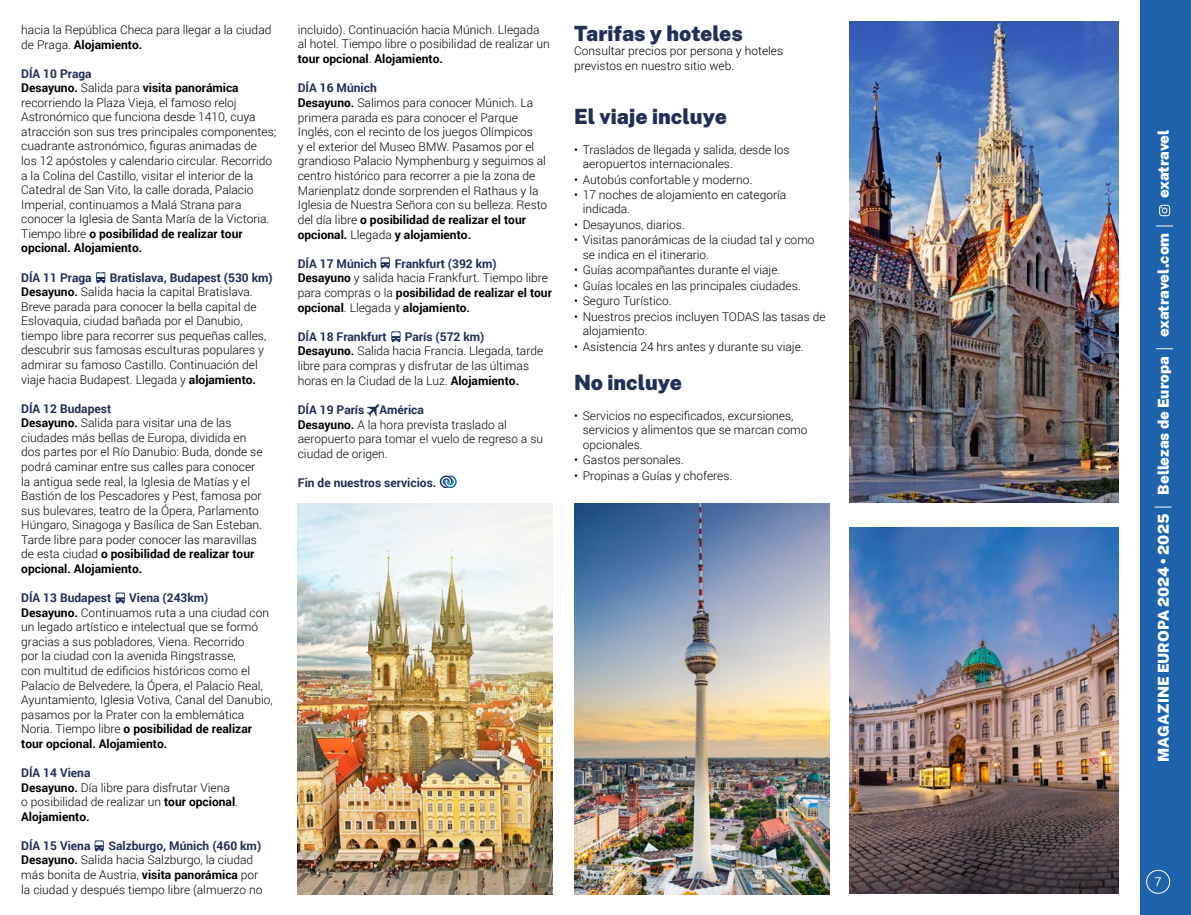
<style>
.page{position:relative;width:1191px;height:915px;background:#fff}
.page>*{position:absolute;margin:0;border:0;box-sizing:border-box;transform-origin:0 0}
.t1{font:900 21px "Public Sans";color:#212e55}
.t2{font:900 15px "Public Sans";color:#fff}
.t3{font:300 12px/14.5px "Roboto";color:#000}
.t4{font:700 12px "Roboto";color:#212e55}
.t5{font:300 12px "Public Sans";color:#fff}
.s1{font-weight:700}
.s2{font-weight:700;color:#212e55}
</style>
<div class="page">
<div style="left:1140px;top:0;width:51px;height:914px;background:#1d62aa"></div>
<div style="left:1146px;top:869px;width:24px;height:24px;border:1px solid #fff;border-radius:50%"></div>
<svg style="left:366px;top:404px;width:13px;height:13px"></svg>
<svg style="left:439px;top:475px;width:18px;height:13px"></svg>
<svg style="left:1154px;top:506px;width:17px;height:1px"></svg>
<svg style="left:1156px;top:348px;width:17px;height:1px"></svg>
<svg style="left:1156px;top:225px;width:17px;height:1px"></svg>
<svg style="left:96px;top:272px;width:9px;height:11px"></svg>
<svg style="left:116px;top:592px;width:9px;height:11px"></svg>
<svg style="left:95px;top:840px;width:9px;height:11px"></svg>
<svg style="left:380px;top:257px;width:10px;height:11px"></svg>
<svg style="left:391px;top:331px;width:9px;height:11px"></svg>
<img style="left:298px;top:503px;width:255px;height:390px">
<img style="left:850px;top:21px;width:268px;height:481px">
<img style="left:850px;top:527px;width:268px;height:365px">
<img style="left:574px;top:503px;width:255px;height:390px">
<svg style="left:1159px;top:205px;width:11px;height:11px"></svg>
<p class="t3" style="left:21px;top:22px;width:252px">hacia la República Checa para llegar a la ciudad de Praga. <span class="s1">Alojamiento.</span></p>
<p class="t3" style="left:21px;top:66px;width:257px"><span class="s2">DÍA 10 Praga<br></span><span class="s1">Desayuno.</span> Salida para <span class="s1">visita panorámica </span>recorriendo la Plaza Vieja, el famoso reloj Astronómico que funciona desde 1410, cuya atracción son sus tres principales componentes; cuadrante astronómico, figuras animadas de<br>los 12 apóstoles y calendario circular. Recorrido a la Colina del Castillo, visitar el interior de la Catedral de San Vito, la calle dorada, Palacio Imperial, continuamos a Malá Strana para conocer la Iglesia de Santa María de la Victoria.<br>Tiempo libre <span class="s1">o posibilidad de realizar tour opcional. Alojamiento.</span></p>
<p class="t4" style="left:21px;top:269px;width:72px">DÍA 11 Praga</p>
<p class="t3" style="left:21px;top:269px;width:253px;text-indent:88px"><span class="s2">Bratislava, Budapest (530 km)<br></span><span class="s1">Desayuno.</span> Salida hacia la capital Bratislava.<br>Breve parada para conocer la bella capital de Eslovaquia, ciudad bañada por el Danubio, tiempo libre para recorrer sus pequeñas calles, descubrir sus famosas esculturas populares y admirar su famoso Castillo. Continuación del viaje hacia Budapest. Llegada y <span class="s1">alojamiento.</span></p>
<p class="t3" style="left:21px;top:400px;width:243px"><span class="s2">DÍA 12 Budapest<br></span><span class="s1">Desayuno.</span> Salida para visitar una de las ciudades más bellas de Europa, dividida en dos partes por el Río Danubio: Buda, donde se podrá caminar entre sus calles para conocer la antigua sede real, la Iglesia de Matías y el Bastión de los Pescadores y Pest, famosa por sus bulevares, teatro de la Ópera, Parlamento Húngaro, Sinagoga y Basílica de San Esteban.<br>Tarde libre para poder conocer las maravillas de esta ciudad <span class="s1">o posibilidad de realizar tour opcional. Alojamiento.</span></p>
<p class="t4" style="left:21px;top:589px;width:91px">DÍA 13 Budapest</p>
<p class="t3" style="left:21px;top:590px;width:253px;text-indent:108px"><span class="s2">Viena (243km)<br></span><span class="s1">Desayuno.</span> Continuamos ruta a una ciudad con un legado artístico e intelectual que se formó gracias a sus pobladores, Viena. Recorrido<br>por la ciudad con la avenida Ringstrasse,<br>con multitud de edificios históricos como el Palacio de Belvedere, la Ópera, el Palacio Real, Ayuntamiento, Iglesia Votiva, Canal del Danubio, pasamos por la Prater con la emblemática Noria. Tiempo libre <span class="s1">o posibilidad de realizar tour opcional. Alojamiento.</span></p>
<p class="t3" style="left:21px;top:764px;width:218px"><span class="s2">DÍA 14 Viena<br></span><span class="s1">Desayuno.</span> Día libre para disfrutar Viena o posibilidad de realizar un <span class="s1">tour opcional</span>.<br><span class="s1">Alojamiento.</span></p>
<p class="t4" style="left:21px;top:836px;width:71px">DÍA 15 Viena</p>
<p class="t3" style="left:21px;top:837px;width:243px;text-indent:87px"><span class="s2">Salzburgo, Múnich (460 km)<br></span><span class="s1">Desayuno.</span> Salida hacia Salzburgo, la ciudad más bonita de Austria, <span class="s1">visita panorámica</span> por la ciudad y después tiempo libre (almuerzo no</p>
<p class="t3" style="left:298px;top:22px;width:254px">incluido). Continuación hacia Múnich. Llegada al hotel. Tiempo libre o posibilidad de realizar un <span class="s1">tour opcional</span>. <span class="s1">Alojamiento.</span></p>
<p class="t3" style="left:298px;top:80px;width:251px"><span class="s2">DÍA 16 Múnich<br></span><span class="s1">Desayuno.</span> Salimos para conocer Múnich. La primera parada es para conocer el Parque Inglés, con el recinto de los juegos Olímpicos<br>y el exterior del Museo BMW. Pasamos por el grandioso Palacio Nymphenburg y seguimos al centro histórico para recorrer a pie la zona de Marienplatz donde sorprenden el Rathaus y la Iglesia de Nuestra Señora con su belleza. Resto del día libre <span class="s1">o posibilidad de realizar el tour opcional.</span> Llegada <span class="s1">y alojamiento.</span></p>
<p class="t4" style="left:298px;top:255px;width:81px">DÍA 17 Múnich</p>
<p class="t3" style="left:298px;top:256px;width:256px;text-indent:97px"><span class="s2">Frankfurt (392 km)<br></span><span class="s1">Desayuno</span> y salida hacia Frankfurt. Tiempo libre para compras o la <span class="s1">posibilidad de realizar el tour opcional</span>. Llegada y <span class="s1">alojamiento.</span></p>
<p class="t4" style="left:298px;top:328px;width:91px">DÍA 18 Frankfurt</p>
<p class="t3" style="left:298px;top:329px;width:247px;text-indent:107px"><span class="s2">París (572 km)<br></span><span class="s1">Desayuno.</span> Salida hacia Francia. Llegada, tarde libre para compras y disfrutar de las últimas horas en la Ciudad de la Luz. <span class="s1">Alojamiento.</span></p>
<p class="t3" style="left:298px;top:402px;width:247px"><span class="s2">DÍA 19 París América<br></span><span class="s1">Desayuno.</span> A la hora prevista traslado al aeropuerto para tomar el vuelo de regreso a su ciudad de origen.</p>
<p class="t4" style="left:298px;top:474px;width:140px">Fin de nuestros servicios.</p>
<h1 class="t1" style="left:574px;top:19px;width:170px">Tarifas y hoteles</h1>
<p class="t3" style="left:574px;top:43px;width:210px">Consultar precios por persona y hoteles previstos en nuestro sitio web.</p>
<h1 class="t1" style="left:574px;top:102px;width:154px">El viaje incluye</h1>
<p class="t3" style="left:583px;top:142px;width:208px;text-indent:-9px">• Traslados de llegada y salida, desde los aeropuertos internacionales.</p>
<p class="t3" style="left:574px;top:171px;width:180px">• Autobús confortable y moderno.</p>
<p class="t3" style="left:583px;top:187px;width:205px;text-indent:-9px">• 17 noches de alojamiento en categoría indicada.</p>
<p class="t3" style="left:574px;top:217px;width:112px">• Desayunos, diarios.</p>
<p class="t3" style="left:583px;top:232px;width:233px;text-indent:-9px">• Visitas panorámicas de la ciudad tal y como se indica en el itinerario.</p>
<p class="t3" style="left:574px;top:262px;width:208px">• Guías acompañantes durante el viaje.</p>
<p class="t3" style="left:574px;top:278px;width:228px">• Guías locales en las principales ciudades.</p>
<p class="t3" style="left:574px;top:293px;width:99px">• Seguro Turístico.</p>
<p class="t3" style="left:583px;top:309px;width:244px;text-indent:-9px">• Nuestros precios incluyen TODAS las tasas de alojamiento.</p>
<p class="t3" style="left:574px;top:338px;width:231px">• Asistencia 24 hrs antes y durante su viaje.</p>
<h1 class="t1" style="left:574px;top:368px;width:109px">No incluye</h1>
<p class="t3" style="left:583px;top:408px;width:226px;text-indent:-9px">• Servicios no especificados, excursiones, servicios y alimentos que se marcan como opcionales.</p>
<p class="t3" style="left:574px;top:452px;width:111px">• Gastos personales.</p>
<p class="t3" style="left:574px;top:467px;width:160px">• Propinas a Guías y choferes.</p>
<p class="t2" style="left:1153px;top:198px;width:70px;rotate:-90deg">exatravel</p>
<p class="t2" style="left:1153px;top:337px;width:106px;rotate:-90deg">exatravel.com</p>
<p class="t2" style="left:1153px;top:494px;width:140px;rotate:-90deg">Bellezas de Europa</p>
<p class="t2" style="left:1153px;top:761px;width:249px;rotate:-90deg">MAGAZINE EUROPA 2024 • 2025</p>
<p class="t5" style="left:1154px;top:873px;width:9px">7</p>
</div>
